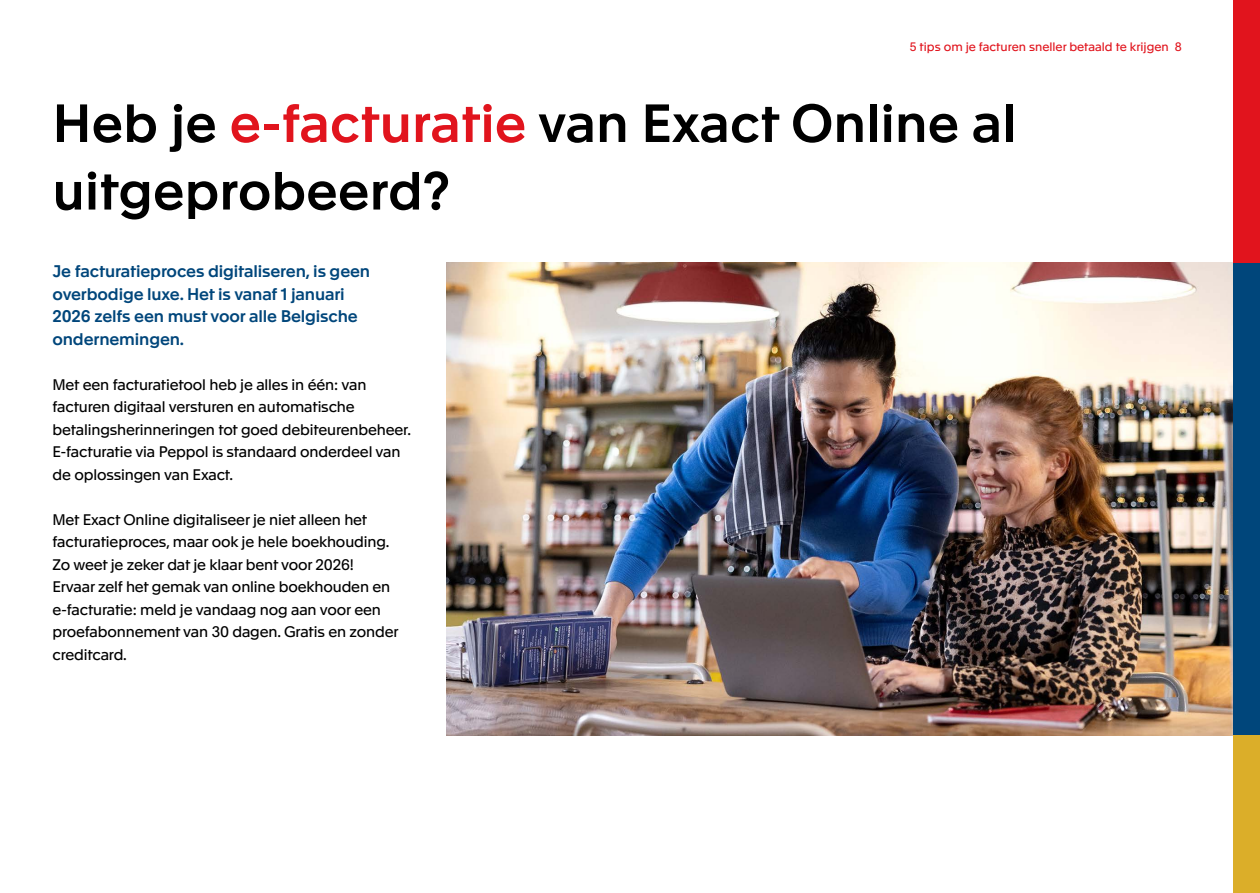
<style>
.page{position:relative;width:1260px;height:893px;background:#fff}
.page>*{position:absolute;margin:0;border:0;box-sizing:border-box;transform-origin:0 0}
.t1{font:500 52.5px/67.5px "Apax";color:#000}
.t2{font:500 16.5px/22.5px "Apax";letter-spacing:-.01em;color:#00467b}
.t3{font:15px/22.5px "Apax";letter-spacing:-.01em;color:#000}
.t4{font:12px "Apax";color:#e1141d}
.s1{color:#e1141d}
</style>
<div class="page">
<div style="left:1233px;top:0;width:27px;height:262px;background:#e1141d"></div>
<div style="left:1233px;top:262px;width:27px;height:473px;background:#00467b"></div>
<div style="left:1233px;top:735px;width:27px;height:157px;background:#dbae29"></div>
<img style="left:446px;top:262px;width:787px;height:473px">
<p class="t4" style="left:910px;top:38px;width:273px">5 tips om je facturen sneller betaald te krijgen 8</p>
<h1 class="t1" style="left:52px;top:86px;width:966px">Heb je <span class="s1">e-facturatie</span> van Exact Online al uitgeprobeerd?</h1>
<p class="t2" style="left:52px;top:259px;width:319px">Je facturatieproces digitaliseren, is geen overbodige luxe. Het is vanaf 1 januari 2026 zelfs een must voor alle Belgische ondernemingen.</p>
<p class="t3" style="left:52px;top:372px;width:360px">Met een facturatietool heb je alles in één: van facturen digitaal versturen en automatische betalingsherinneringen tot goed debiteurenbeheer.<br>E-facturatie via Peppol is standaard onderdeel van de oplossingen van Exact.</p>
<p class="t3" style="left:52px;top:507px;width:348px">Met Exact Online digitaliseer je niet alleen het facturatieproces, maar ook je hele boekhouding.<br>Zo weet je zeker dat je klaar bent voor 2026!<br>Ervaar zelf het gemak van online boekhouden en e-facturatie: meld je vandaag nog aan voor een proefabonnement van 30 dagen. Gratis en zonder creditcard.</p>
</div>
